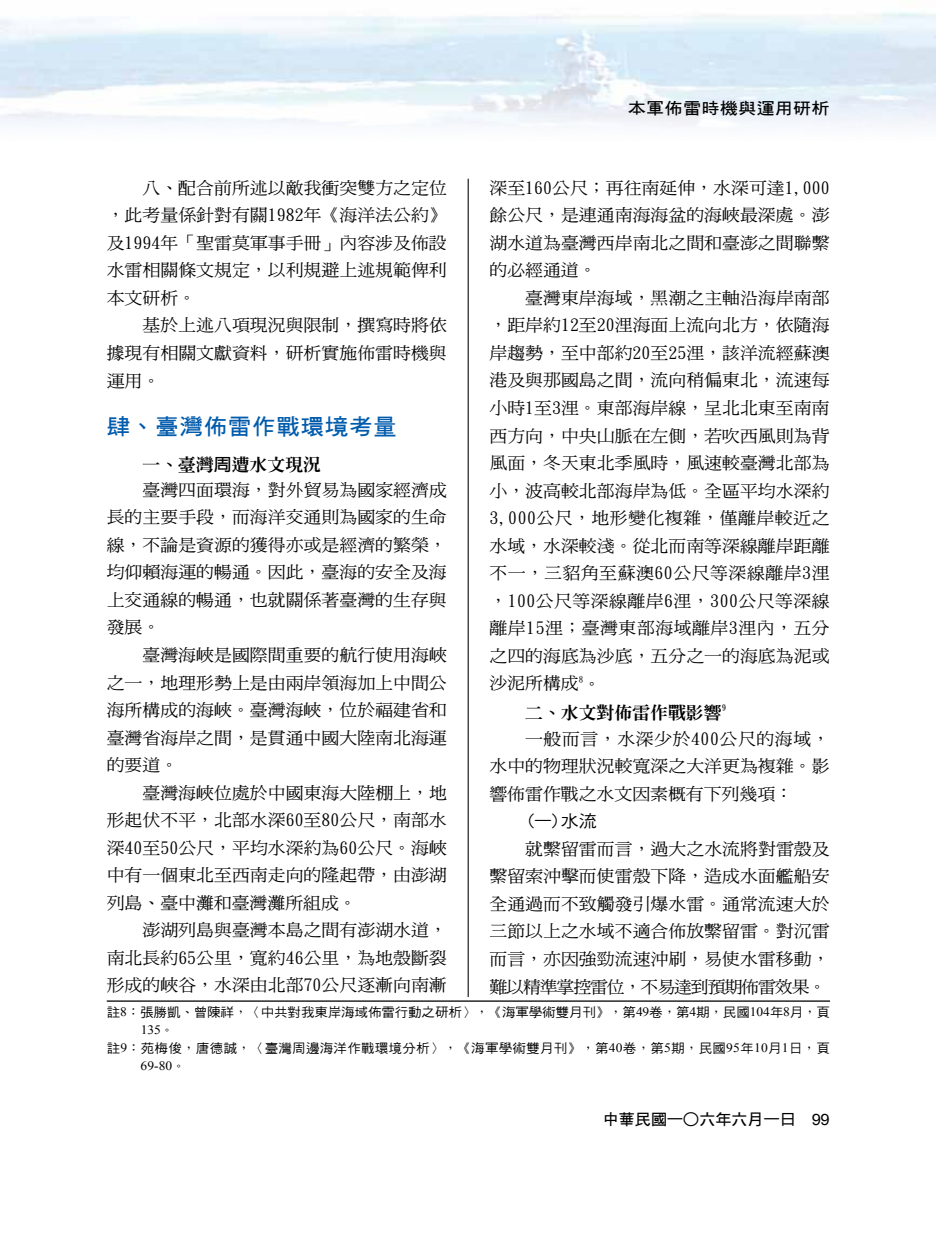
<style>
.page{position:relative;width:936px;height:1234px;background:#fff}
.page>*{position:absolute;margin:0;border:0;box-sizing:border-box;transform-origin:0 0}
.t1{font:22.2px "DF Hei Bd HK BF";letter-spacing:.035em;color:#005bac;scale:1.05 1}
.t2{font:16.95px/27.5px "DF Ming Md HK BF";color:#000;text-align:justify;scale:1.05 1}
.t3{font:800 16.95px "Inn Ming";color:#000;scale:1.05 1}
.t4{font:16.95px "DF Hei Md HK BF";color:#000;scale:1.05 1}
.t5{font:16.2px "DF Hei Bd HK BF";letter-spacing:.02em;color:#000;scale:1.11 1}
.t6{font:15.6px "DF Hei Bd HK BF";letter-spacing:-.025em;color:#000;scale:1.05 1}
.t7{font:12.9px "DF Hei Md HK BF";letter-spacing:-.01em;color:#000;scale:1.05 1}
.t8{font:12.9px "DF Hei Md HK BF";letter-spacing:.02em;color:#000;scale:1.05 1}
.t9{font:12.9px "Times New Roman";letter-spacing:-.005em;color:#000;scale:1.05 1}
.t10{font:800 8.55px "Inn Ming";color:#000;scale:1.05 1}
.s1{font-family:"Times New Roman"}
.s2{font-family:"DF Kai Shu SB Estd BF"}
.s3{font-family:"Lin Gothic";font-weight:700}
.s4{font-family:"DFN Hei XB HK BF"}
.s5{font-family:"Arial"}
</style>
<div class="page">
<hr style="left:467px;top:179px;width:1px;height:871px;background:#000">
<div style="left:107px;top:996px;width:723px;height:77px;background:#fff"></div>
<hr style="left:107px;top:1000px;width:723px;height:1px;background:#000">
<p class="t5" style="left:628px;top:100px;width:183px">本軍佈雷時機與運用研析</p>
<p class="t2" style="left:489px;top:174px;width:325px">深至160公尺；再往南延伸，水深可達1,000餘公尺，是連通南海海盆的海峽最深處。澎湖水道為臺灣西岸南北之間和臺澎之間聯繫的必經通道。</p>
<p class="t2" style="left:489px;top:284px;width:325px;text-indent:36px">臺灣東岸海域，黑潮之主軸沿海岸南部，距岸約12至20浬海面上流向北方，依隨海岸趨勢，至中部約20至25浬，該洋流經蘇澳港及與那國島之間，流向稍偏東北，流速每小時1至3浬。東部海岸線，呈北北東至南南西方向，中央山脈在左側，若吹西風則為背風面，冬天東北季風時，風速較臺灣北部為小，波高較北部海岸為低。全區平均水深約3,000公尺，地形變化複雜，僅離岸較近之水域，水深較淺。從北而南等深線離岸距離不一，三貂角至蘇澳60公尺等深線離岸3浬，100公尺等深線離岸6浬，300公尺等深線離岸15浬；臺灣東部海域離岸3浬內，五分之四的海底為沙底，五分之一的海底為泥或沙泥所構成<sup>8</sup>。</p>
<p class="t3" style="left:525px;top:704px;width:188px">二、水文對佈雷作戰影響</p>
<p class="t10" style="left:721px;top:703px;width:6px">9</p>
<p class="t2" style="left:489px;top:724px;width:325px;text-indent:36px">一般而言，水深少於400公尺的海域，水中的物理狀況較寬深之大洋更為複雜。影響佈雷作戰之水文因素概有下列幾項：</p>
<p class="t4" style="left:525px;top:812px;width:69px">(一)水流</p>
<p class="t2" style="left:489px;top:834px;width:325px;text-indent:36px">就繫留雷而言，過大之水流將對雷殼及繫留索沖擊而使雷殼下降，造成水面艦船安全通過而不致觸發引爆水雷。通常流速大於三節以上之水域不適合佈放繫留雷。對沉雷而言，亦因強勁流速沖刷，易使水雷移動，難以精準掌控雷位，不易達到預期佈雷效果。</p>
<p class="t7" style="left:107px;top:1005px;width:690px">註<span class="s1">8</span><span class="s2">：</span>張勝凱<span class="s2">、</span>曾陳祥<span class="s2">，〈</span>中共對我東岸海域佈雷行動之研析<span class="s2">〉，《</span>海軍學術雙月刊<span class="s2">》，</span>第<span class="s1">49</span>卷<span class="s2">，</span>第<span class="s1">4</span>期<span class="s2">，</span>民國<span class="s1">104</span>年<span class="s1">8</span>月<span class="s2">，</span>頁</p>
<p class="t9" style="left:141px;top:1020px;width:33px">135<span class="s2">。</span></p>
<p class="t8" style="left:107px;top:1041px;width:690px">註<span class="s1">9</span><span class="s2">：</span>苑梅俊<span class="s2">，</span>唐德誠<span class="s2">，〈</span>臺灣周邊海洋作戰環境分析<span class="s2">〉，《</span>海軍學術雙月刊<span class="s2">》，</span>第<span class="s1">40</span>卷<span class="s2">，</span>第<span class="s1">5</span>期<span class="s2">，</span>民國<span class="s1">95</span>年<span class="s1">10</span>月<span class="s1">1</span>日<span class="s2">，</span>頁</p>
<p class="t9" style="left:141px;top:1056px;width:44px">69-80<span class="s2">。</span></p>
<p class="t2" style="left:107px;top:174px;width:325px;text-indent:36px">八、配合前所述以敵我衝突雙方之定位，此考量係針對有關1982年《海洋法公約》及1994年「聖雷莫軍事手冊」內容涉及佈設水雷相關條文規定，以利規避上述規範俾利本文研析。</p>
<p class="t2" style="left:107px;top:311px;width:325px;text-indent:36px">基於上述八項現況與限制，撰寫時將依據現有相關文獻資料，研析實施佈雷時機與運用。</p>
<h1 class="t1" style="left:107px;top:415px;width:278px">肆、臺灣佈雷作戰環境考量</h1>
<p class="t3" style="left:142px;top:455px;width:171px">一、臺灣<span class="s3">周</span>遭水文現況</p>
<p class="t2" style="left:107px;top:476px;width:325px;text-indent:36px">臺灣四面環海，對外貿易為國家經濟成長的主要手段，而海洋交通則為國家的生命線，不論是資源的獲得亦或是經濟的繁榮，均仰賴海運的暢通。因此，臺海的安全及海上交通線的暢通，也就關係著臺灣的生存與發展。</p>
<p class="t2" style="left:107px;top:641px;width:325px;text-indent:36px">臺灣海峽是國際間重要的航行使用海峽之一，地理形勢上是由兩岸領海加上中間公海所構成的海峽。臺灣海峽，位於福建省和臺灣省海岸之間，是貫通中國大陸南北海運的要道。</p>
<p class="t2" style="left:107px;top:778px;width:325px;text-indent:36px">臺灣海峽位處於中國東海大陸棚上，地形起伏不平，北部水深60至80公尺，南部水深40至50公尺，平均水深約為60公尺。海峽中有一個東北至西南走向的隆起帶，由澎湖列島、臺中灘和臺灣灘所組成。</p>
<p class="t2" style="left:107px;top:916px;width:325px;text-indent:36px">澎湖列島與臺灣本島之間有澎湖水道，南北長約65公里，寬約46公里，為地殼斷裂形成的峽谷，水深由北部70公尺逐漸向南漸</p>
<p class="t6" style="left:602px;top:1111px;width:218px">中華民國一<span class="s4">○</span>六年六月一日　<span class="s5">99</span></p>
</div>
